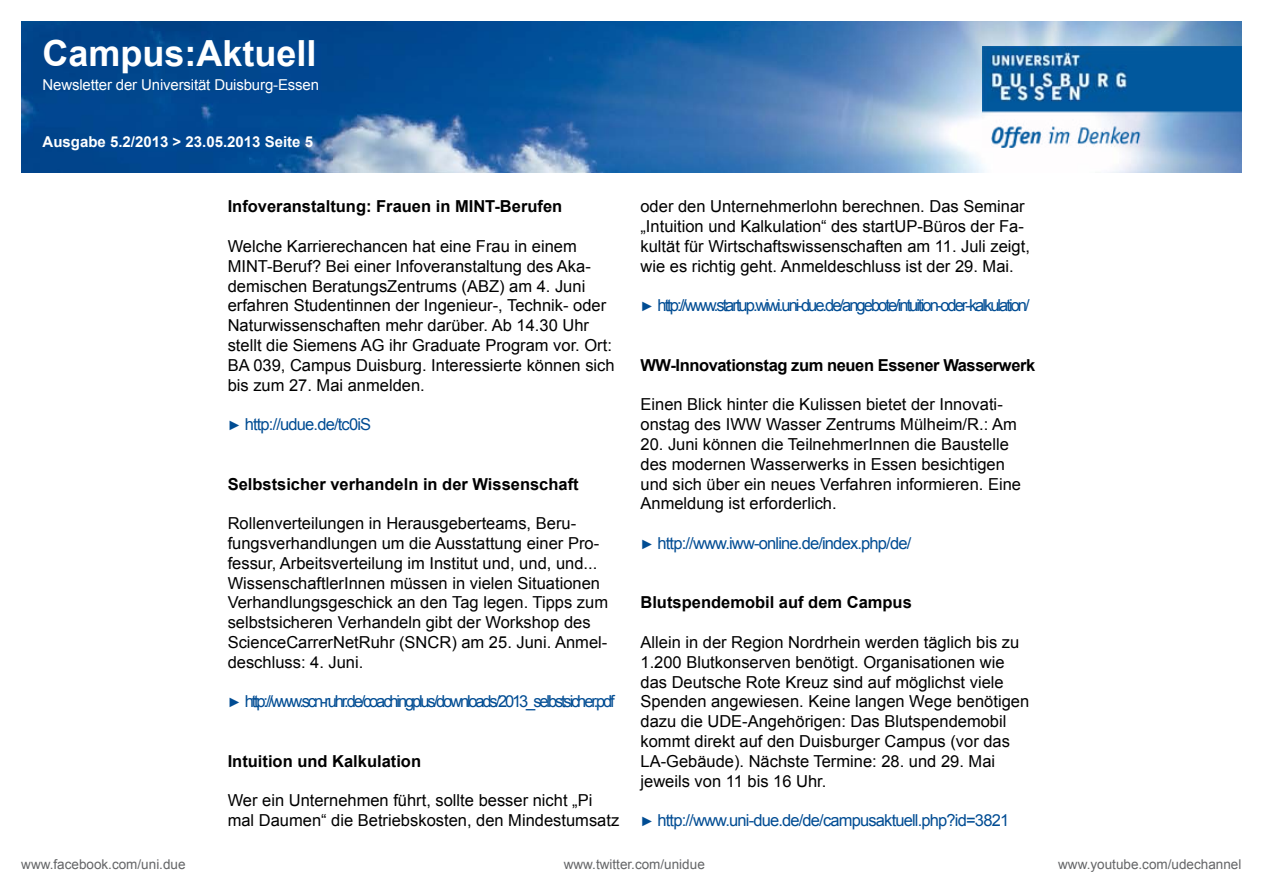
<style>
.page{position:relative;width:1263px;height:893px;background:#fff}
.page>*{position:absolute;margin:0;border:0;box-sizing:border-box;transform-origin:0 0}
.t1{font:700 36px "Arial";color:#fff}
.t2{font:16.5px/19.8px "Arial";color:#000}
.t3{font:16.5px "Arial";letter-spacing:-.12em;color:#004c93}
.t4{font:700 16.5px "Arial";color:#000}
.t5{font:16.5px "Arial";letter-spacing:-.05em;color:#004c93}
.t6{font:700 16.5px "Arial";letter-spacing:-.025em;color:#000}
.t7{font:15px "Arial";letter-spacing:-.01em;color:#fff}
.t8{font:700 15px "Arial";color:#fff}
.t9{font:13.5px "Arial";color:#646567}
.s1{font-size:13.5px}
</style>
<div class="page">
<img style="left:21px;top:21px;width:1221px;height:152px">
<img style="left:982px;top:47px;width:260px;height:100px">
<h1 class="t1" style="left:43px;top:29px;width:276px">Campus:Aktuell</h1>
<p class="t7" style="left:43px;top:74px;width:278px">Newsletter der Universität Duisburg-Essen</p>
<p class="t8" style="left:43px;top:132px;width:272px">Ausgabe 5.2/2013 &gt; 23.05.2013 Seite 5</p>
<p class="t4" style="left:228px;top:196px;width:336px">Infoveranstaltung: Frauen in MINT-Berufen</p>
<p class="t2" style="left:228px;top:236px;width:389px">Welche Karrierechancen hat eine Frau in einem MINT-Beruf? Bei einer Infoveranstaltung des Aka&shy;demischen BeratungsZentrums (ABZ) am 4. Juni erfahren Studentinnen der Ingenieur-, Technik- oder Naturwissenschaften mehr darüber. Ab 14.30 Uhr stellt die Siemens AG ihr Graduate Program vor. Ort:<br>BA 039, Campus Duisburg. Interessierte können sich bis zum 27. Mai anmelden.</p>
<p class="t5" style="left:228px;top:414px;width:145px"><span class="s1">►</span> http://udue.de/tc0iS</p>
<p class="t4" style="left:228px;top:473px;width:353px">Selbstsicher verhandeln in der Wissenschaft</p>
<p class="t2" style="left:228px;top:514px;width:382px">Rollenverteilungen in Herausgeberteams, Beru&shy;fungsverhandlungen um die Ausstattung einer Pro&shy;fessur, Arbeitsverteilung im Institut und, und, und...<br>WissenschaftlerInnen müssen in vielen Situationen Verhandlungsgeschick an den Tag legen. Tipps zum selbstsicheren Verhandeln gibt der Workshop des ScienceCarrerNetRuhr (SNCR) am 25. Juni. Anmel&shy;deschluss: 4. Juni.</p>
<p class="t3" style="left:228px;top:691px;width:389px"><span class="s1">►</span> http://www.scn-ruhr.de/coachingplus/downloads/2013_selbstsicher.pdf</p>
<p class="t4" style="left:228px;top:750px;width:195px">Intuition und Kalkulation</p>
<p class="t2" style="left:228px;top:791px;width:393px">Wer ein Unternehmen führt, sollte besser nicht „Pi mal Daumen“ die Betriebskosten, den Mindestumsatz</p>
<p class="t2" style="left:640px;top:197px;width:391px">oder den Unternehmerlohn berechnen. Das Seminar „Intuition und Kalkulation“ des startUP-Büros der Fa&shy;kultät für Wirtschaftswissenschaften am 11. Juli zeigt, wie es richtig geht. Anmeldeschluss ist der 29. Mai.</p>
<p class="t3" style="left:640px;top:295px;width:391px"><span class="s1">►</span> http://www.startup.wiwi.uni-due.de/angebote/intuition-oder-kalkulation/</p>
<p class="t6" style="left:640px;top:354px;width:396px">WW-Innovationstag zum neuen Essener Wasserwerk</p>
<p class="t2" style="left:640px;top:395px;width:378px">Einen Blick hinter die Kulissen bietet der Innovati&shy;onstag des IWW Wasser Zentrums Mülheim/R.: Am</p>
<p class="t2" style="left:640px;top:434px;width:382px">20. Juni können die TeilnehmerInnen die Baustelle des modernen Wasserwerks in Essen besichtigen und sich über ein neues Verfahren informieren. Eine Anmeldung ist erforderlich.</p>
<p class="t5" style="left:640px;top:532px;width:272px"><span class="s1">►</span> http://www.iww-online.de/index.php/de/</p>
<p class="t4" style="left:640px;top:592px;width:273px">Blutspendemobil auf dem Campus</p>
<p class="t2" style="left:640px;top:632px;width:390px">Allein in der Region Nordrhein werden täglich bis zu 1.200 Blutkonserven benötigt. Organisationen wie das Deutsche Rote Kreuz sind auf möglichst viele Spenden angewiesen. Keine langen Wege benötigen dazu die UDE-Angehörigen: Das Blutspendemobil kommt direkt auf den Duisburger Campus (vor das LA-Gebäude). Nächste Termine: 28. und 29. Mai jeweils von 11 bis 16 Uhr.</p>
<p class="t5" style="left:640px;top:810px;width:370px"><span class="s1">►</span> http://www.uni-due.de/de/campusaktuell.php?id=3821</p>
<p class="t9" style="left:21px;top:855px;width:166px">www.facebook.com/uni.due</p>
<p class="t9" style="left:564px;top:855px;width:143px">www.twitter.com/unidue</p>
<p class="t9" style="left:1058px;top:855px;width:185px">www.youtube.com/udechannel</p>
</div>
